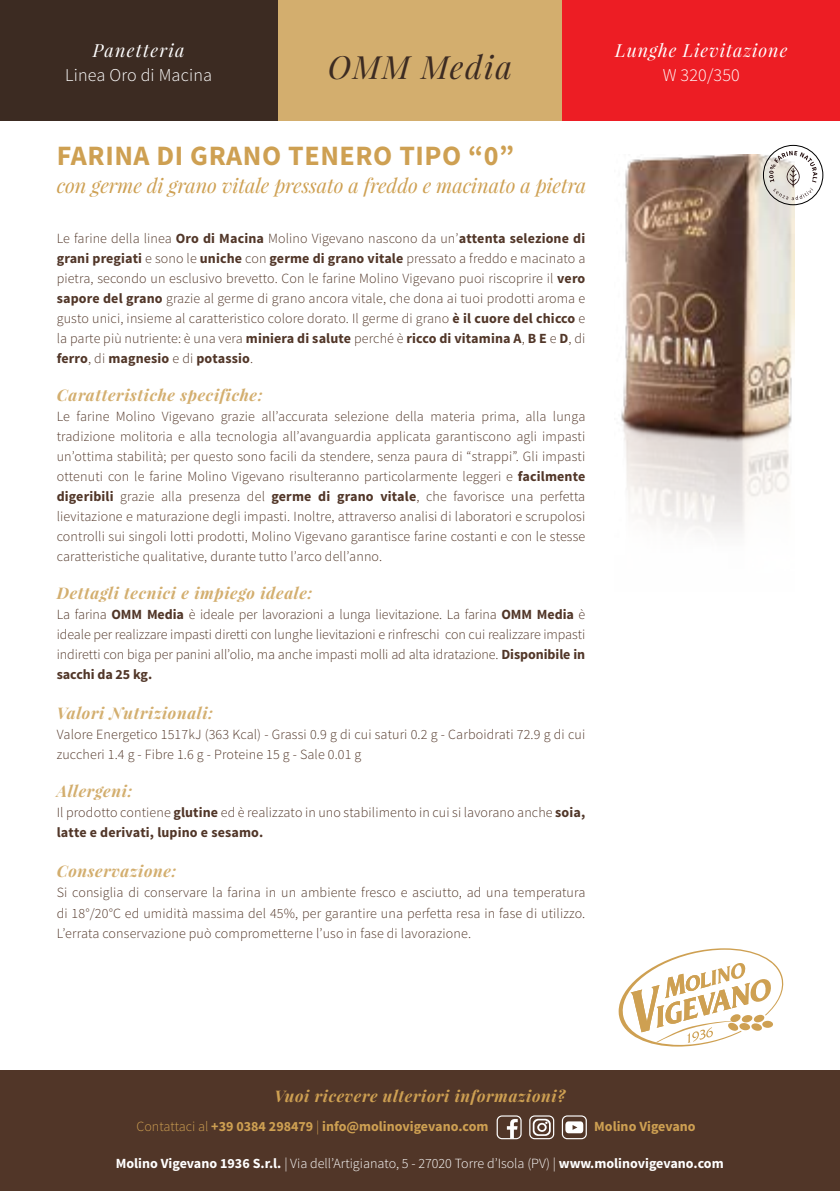
<style>
.page{position:relative;width:840px;height:1191px;background:#fff}
.page>*{position:absolute;margin:0;border:0;box-sizing:border-box;transform-origin:0 0}
.t1{font:italic 32px "Playfair Display";letter-spacing:.05em;color:#3c2b22}
.t2{font:700 28px "Source Sans Pro";letter-spacing:.02em;color:#cea052}
.t3{font:italic 20px "Playfair Display";letter-spacing:-.005em;color:#cea052}
.t4{font:300 18px "Source Sans Pro";letter-spacing:.01em;color:#fff}
.t5{font:italic 18px "Playfair Display";letter-spacing:.05em;color:#fff}
.t6{font:italic 18px "Playfair Display";letter-spacing:.07em;color:#fff}
.t7{font:italic 700 16px "Playfair Display";letter-spacing:.04em;color:#d3ae6e}
.t8{font:italic 700 16px "Playfair Display";letter-spacing:.04em;color:#cea052}
.t9{font:300 14px/20px "Source Sans Pro";letter-spacing:.01em;color:#513628;text-align:justify}
.t10{font:700 14px "Source Sans Pro";color:#fff}
.t11{font:700 14px "Source Sans Pro";color:#cea052}
.s1{font-weight:700}
.s2{font-weight:300}
</style>
<div class="page">
<div style="left:274px;top:0;width:291px;height:121px;background:#d3ae6e"></div>
<div style="left:0;top:0;width:277px;height:121px;background:#3c2b22"></div>
<div style="left:562px;top:0;width:277px;height:121px;background:#ed1d24"></div>
<img style="left:621px;top:154px;width:172px;height:380px">
<svg style="left:618px;top:948px;width:166px;height:98px"></svg>
<div style="left:762px;top:145px;width:60px;height:60px;border:1px solid #000;border-radius:50%"></div>
<svg style="left:768px;top:151px;width:48px;height:49px"></svg>
<div style="left:0;top:1070px;width:839px;height:121px;background:#513628"></div>
<svg style="left:529px;top:1115px;width:25px;height:24px"></svg>
<svg style="left:561px;top:1115px;width:25px;height:24px"></svg>
<svg style="left:496px;top:1115px;width:25px;height:24px"></svg>
<p class="t6" style="left:93px;top:38px;width:93px">Panetteria</p>
<p class="t4" style="left:65px;top:64px;width:148px">Linea Oro di Macina</p>
<h1 class="t1" style="left:327px;top:46px;width:186px">OMM Media</h1>
<h2 class="t2" style="left:57px;top:138px;width:458px">FARINA DI GRANO TENERO TIPO “0”</h2>
<h3 class="t3" style="left:57px;top:172px;width:530px">con germe di grano vitale pressato a freddo e macinato a pietra</h3>
<p class="t9" style="left:57px;top:229px;width:530px">Le farine della linea <span class="s1">Oro di Macina</span> Molino Vigevano nascono da un’<span class="s1">attenta selezione di grani pregiati</span> e sono le <span class="s1">uniche</span> con <span class="s1">germe di grano vitale</span> pressato a freddo e macinato a pietra, secondo un esclusivo brevetto. Con le farine Molino Vigevano puoi riscoprire il <span class="s1">vero sapore del grano</span> grazie al germe di grano ancora vitale, che dona ai tuoi prodotti aroma e gusto unici, insieme al caratteristico colore dorato. Il germe di grano <span class="s1">è il cuore del chicco</span> e la parte più nutriente: è una vera <span class="s1">miniera di salute</span> perché è <span class="s1">ricco di vitamina A</span>, <span class="s1">B E</span> e <span class="s1">D</span>, di <span class="s1">ferro</span>, di <span class="s1">magnesio</span> e di <span class="s1">potassio</span>.</p>
<p class="t7" style="left:57px;top:384px;width:207px">Caratteristiche specifiche:</p>
<p class="t9" style="left:57px;top:407px;width:530px">Le farine Molino Vigevano grazie all’accurata selezione della materia prima, alla lunga tradizione molitoria e alla tecnologia all’avanguardia applicata garantiscono agli impasti un’ottima stabilità; per questo sono facili da stendere, senza paura di “strappi”. Gli impasti ottenuti con le farine Molino Vigevano risulteranno particolarmente leggeri e <span class="s1">facilmente digeribili</span> grazie alla presenza del <span class="s1">germe di grano vitale</span>, che favorisce una perfetta lievitazione e maturazione degli impasti. Inoltre, attraverso analisi di laboratori e scrupolosi controlli sui singoli lotti prodotti, Molino Vigevano garantisce farine costanti e con le stesse caratteristiche qualitative, durante tutto l’arco dell’anno.</p>
<p class="t7" style="left:57px;top:582px;width:257px">Dettagli tecnici e impiego ideale:</p>
<p class="t9" style="left:57px;top:605px;width:529px">La farina <span class="s1">OMM Media</span> è ideale per lavorazioni a lunga lievitazione. La farina <span class="s1">OMM Media</span> è ideale per realizzare impasti diretti con lunghe lievitazioni e rinfreschi con cui realizzare impasti indiretti con biga per panini all’olio, ma anche impasti molli ad alta idratazione. <span class="s1">Disponibile in sacchi da 25 kg.</span></p>
<p class="t7" style="left:57px;top:702px;width:158px">Valori Nutrizionali:</p>
<p class="t9" style="left:57px;top:725px;width:529px">Valore Energetico 1517kJ (363 Kcal) - Grassi 0.9 g di cui saturi 0.2 g - Carboidrati 72.9 g di cui zuccheri 1.4 g - Fibre 1.6 g - Proteine 15 g - Sale 0.01 g</p>
<p class="t7" style="left:57px;top:780px;width:77px">Allergeni:</p>
<p class="t9" style="left:57px;top:803px;width:530px">Il prodotto contiene <span class="s1">glutine</span> ed è realizzato in uno stabilimento in cui si lavorano anche <span class="s1">soia, latte e derivati, lupino e sesamo.</span></p>
<p class="t7" style="left:57px;top:860px;width:121px">Conservazione:</p>
<p class="t9" style="left:57px;top:883px;width:530px">Si consiglia di conservare la farina in un ambiente fresco e asciutto, ad una temperatura di 18°/20°C ed umidità massima del 45%, per garantire una perfetta resa in fase di utilizzo.<br>L’errata conservazione può comprometterne l’uso in fase di lavorazione.</p>
<p class="t5" style="left:615px;top:38px;width:173px">Lunghe Lievitazione</p>
<p class="t4" style="left:662px;top:64px;width:79px">W 320/350</p>
<p class="t8" style="left:274px;top:1084px;width:292px">Vuoi ricevere ulteriori informazioni?</p>
<p class="t11" style="left:136px;top:1117px;width:353px"><span class="s2">Contattaci al</span> +39 0384 298479 <span class="s2">|</span> info@molinovigevano.com</p>
<p class="t11" style="left:594px;top:1117px;width:103px">Molino Vigevano</p>
<p class="t10" style="left:116px;top:1154px;width:609px">Molino Vigevano 1936 S.r.l. <span class="s2">| Via dell’Artigianato, 5 - 27020 Torre d’Isola (PV) |</span> www.molinovigevano.com</p>
</div>
